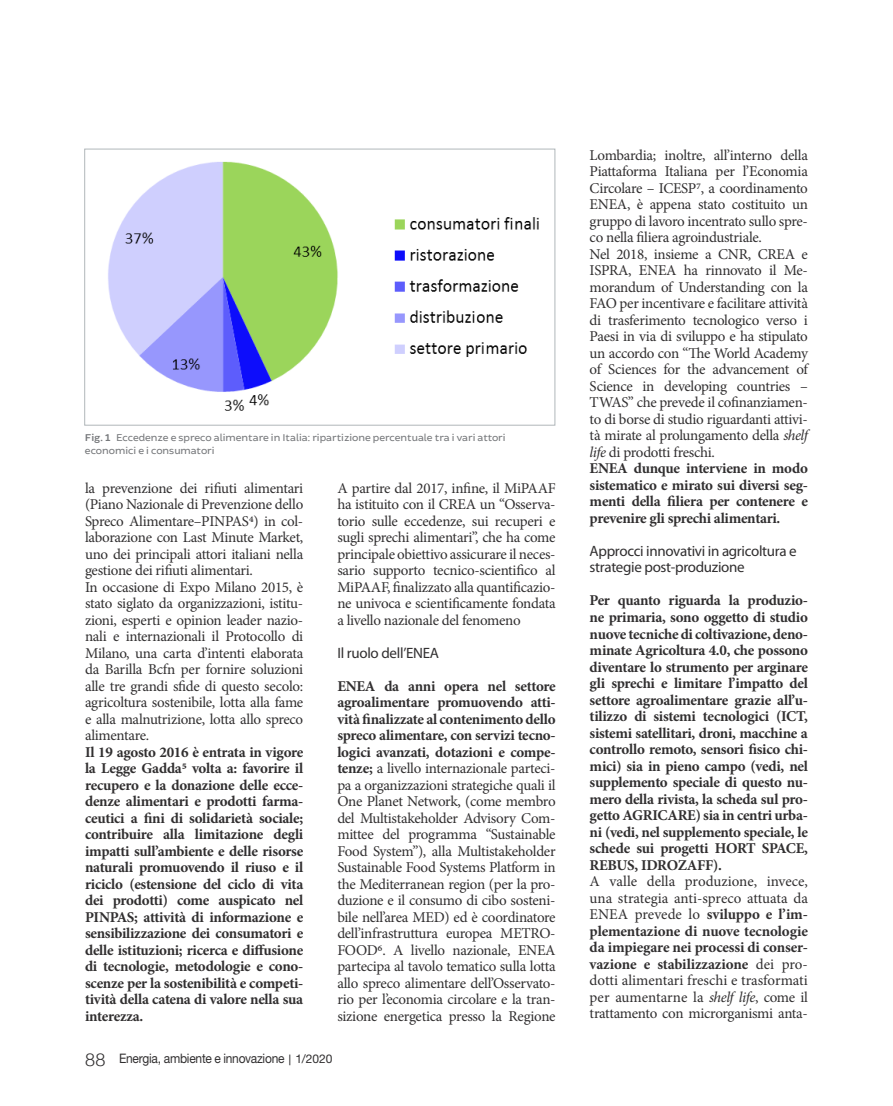
<style>
.page{position:relative;width:893px;height:1106px;background:#fff}
.page>*{position:absolute;margin:0;border:0;box-sizing:border-box;transform-origin:0 0}
.t1{font:15px/16.5px "Minion Pro";letter-spacing:-.02em;color:#312f30;text-align:justify}
.t2{font:700 15px/16.5px "Minion Pro";letter-spacing:-.02em;color:#312f30;text-align:justify}
.t3{font:15px/16.5px "Myriad Pro";letter-spacing:-.02em;color:#312f30}
.t4{font:13.05px "Helvetica Neue LT Std";letter-spacing:-.02em;color:#312f30;scale:.92 1}
.Body_Text___Table{font:10.5px/13.5px "Brocha";color:#76787b}
.s1{font-weight:600}
.s2{font-weight:700}
.s3{font-family:"Helvetica Neue";font-weight:300;font-size:18px}
.s4{font-family:"Calibri";font-size:12px}
.s5{font-size:12px}
.s6{font-style:italic}
</style>
<div class="page">
<img style="left:108px;top:161px;width:431px;height:250px">
<p class="Body_Text___Table" style="left:85px;top:431px;width:422px"><span class="s1">Fig. 1</span> Eccedenze e spreco alimentare in Italia: ripartizione percentuale tra i vari attori economici e i consumatori</p>
<p class="t1" style="left:85px;top:479px;width:220px">la prevenzione dei rifiuti alimentari (Piano Nazionale di Prevenzione dello Spreco Alimentare–PINPAS4) in col&shy;laborazione con Last Minute Market, uno dei principali attori italiani nella gestione dei rifiuti alimentari.</p>
<p class="t1" style="left:85px;top:578px;width:220px">In occasione di Expo Milano 2015, è stato siglato da organizzazioni, istitu&shy;zioni, esperti e opinion leader nazio&shy;nali e internazionali il Protocollo di Milano, una carta d’intenti elaborata da Barilla Bcfn per fornire soluzioni alle tre grandi sfide di questo secolo: agricoltura sostenibile, lotta alla fame e alla malnutrizione, lotta allo spreco alimentare.</p>
<p class="t2" style="left:85px;top:743px;width:220px">Il 19 agosto 2016 è entrata in vigore la Legge Gadda5 volta a: favorire il recupero e la donazione delle ecce&shy;denze alimentari e prodotti farma&shy;ceutici a fini di solidarietà sociale; contribuire alla limitazione degli impatti sull’ambiente e delle risorse naturali promuovendo il riuso e il riciclo (estensione del ciclo di vita dei prodotti) come auspicato nel PINPAS; attività di informazione e sensibilizzazione dei consumatori e delle istituzioni; ricerca e diffusione di tecnologie, metodologie e cono&shy;scenze per la sostenibilità e competi&shy;tività della catena di valore nella sua interezza.</p>
<p class="t1" style="left:337px;top:479px;width:220px">A partire dal 2017, infine, il MiPAAF ha istituito con il CREA un “Osserva&shy;torio sulle eccedenze, sui recuperi e sugli sprechi alimentari”, che ha come principale obiettivo assicurare il neces&shy;sario supporto tecnico-scientifico al MiPAAF, finalizzato alla quantificazio&shy;ne univoca e scientificamente fondata a livello nazionale del fenomeno</p>
<p class="t3" style="left:337px;top:644px;width:103px">Il ruolo dell’ENEA</p>
<p class="t1" style="left:337px;top:677px;width:220px"><span class="s2">ENEA da anni opera nel settore agroalimentare promuovendo atti&shy;vità finalizzate al contenimento dello spreco alimentare, con servizi tecno&shy;logici avanzati, dotazioni e compe&shy;tenze;</span> a livello internazionale parteci&shy;pa a organizzazioni strategiche quali il One Planet Network, (come membro del Multistakeholder Advisory Com&shy;mittee del programma “Sustainable Food System”), alla Multistakeholder Sustainable Food Systems Platform in the Mediterranean region (per la pro&shy;duzione e il consumo di cibo sosteni&shy;bile nell’area MED) ed è coordinatore dell’infrastruttura europea METRO-FOOD6. A livello nazionale, ENEA partecipa al tavolo tematico sulla lotta allo spreco alimentare dell’Osservato&shy;rio per l’economia circolare e la tran&shy;sizione energetica presso la Regione</p>
<p class="t4" style="left:85px;top:1050px;width:271px"><span class="s3">88</span> Energia, ambiente e innovazione <span class="s4">|</span> <span class="s5">1/2020</span></p>
<p class="t1" style="left:590px;top:147px;width:220px">Lombardia; inoltre, all’interno della Piattaforma Italiana per l’Economia Circolare – ICESP7, a coordinamento ENEA, è appena stato costituito un gruppo di lavoro incentrato sullo spre&shy;co nella filiera agroindustriale.</p>
<p class="t1" style="left:590px;top:246px;width:220px">Nel 2018, insieme a CNR, CREA e ISPRA, ENEA ha rinnovato il Me&shy;morandum of Understanding con la FAO per incentivare e facilitare attività di trasferimento tecnologico verso i Paesi in via di sviluppo e ha stipulato un accordo con “The World Academy of Sciences for the advancement of Science in developing countries – TWAS” che prevede il cofinanziamen&shy;to di borse di studio riguardanti attivi&shy;tà mirate al prolungamento della <span class="s6">shelf life</span> di prodotti freschi.</p>
<p class="t2" style="left:590px;top:460px;width:220px">ENEA dunque interviene in modo sistematico e mirato sui diversi seg&shy;menti della filiera per contenere e prevenire gli sprechi alimentari.</p>
<p class="t3" style="left:590px;top:542px;width:209px">Approcci innovativi in agricoltura e strategie post-produzione</p>
<p class="t2" style="left:590px;top:592px;width:220px">Per quanto riguarda la produzio&shy;ne primaria, sono oggetto di studio nuove tecniche di coltivazione, deno&shy;minate Agricoltura 4.0, che possono diventare lo strumento per arginare gli sprechi e limitare l’impatto del settore agroalimentare grazie all’u&shy;tilizzo di sistemi tecnologici (ICT, sistemi satellitari, droni, macchine a controllo remoto, sensori fisico chi&shy;mici) sia in pieno campo (vedi, nel supplemento speciale di questo nu&shy;mero della rivista, la scheda sul pro&shy;getto AGRICARE) sia in centri urba&shy;ni (vedi, nel supplemento speciale, le schede sui progetti HORT SPACE, REBUS, IDROZAFF).</p>
<p class="t1" style="left:590px;top:873px;width:220px">A valle della produzione, invece, una strategia anti-spreco attuata da ENEA prevede lo <span class="s2">sviluppo e l’im&shy;plementazione di nuove tecnologie da impiegare nei processi di conser&shy;vazione e stabilizzazione</span> dei pro&shy;dotti alimentari freschi e trasformati per aumentarne la <span class="s6">shelf life</span>, come il trattamento con microrganismi anta-</p>
</div>
